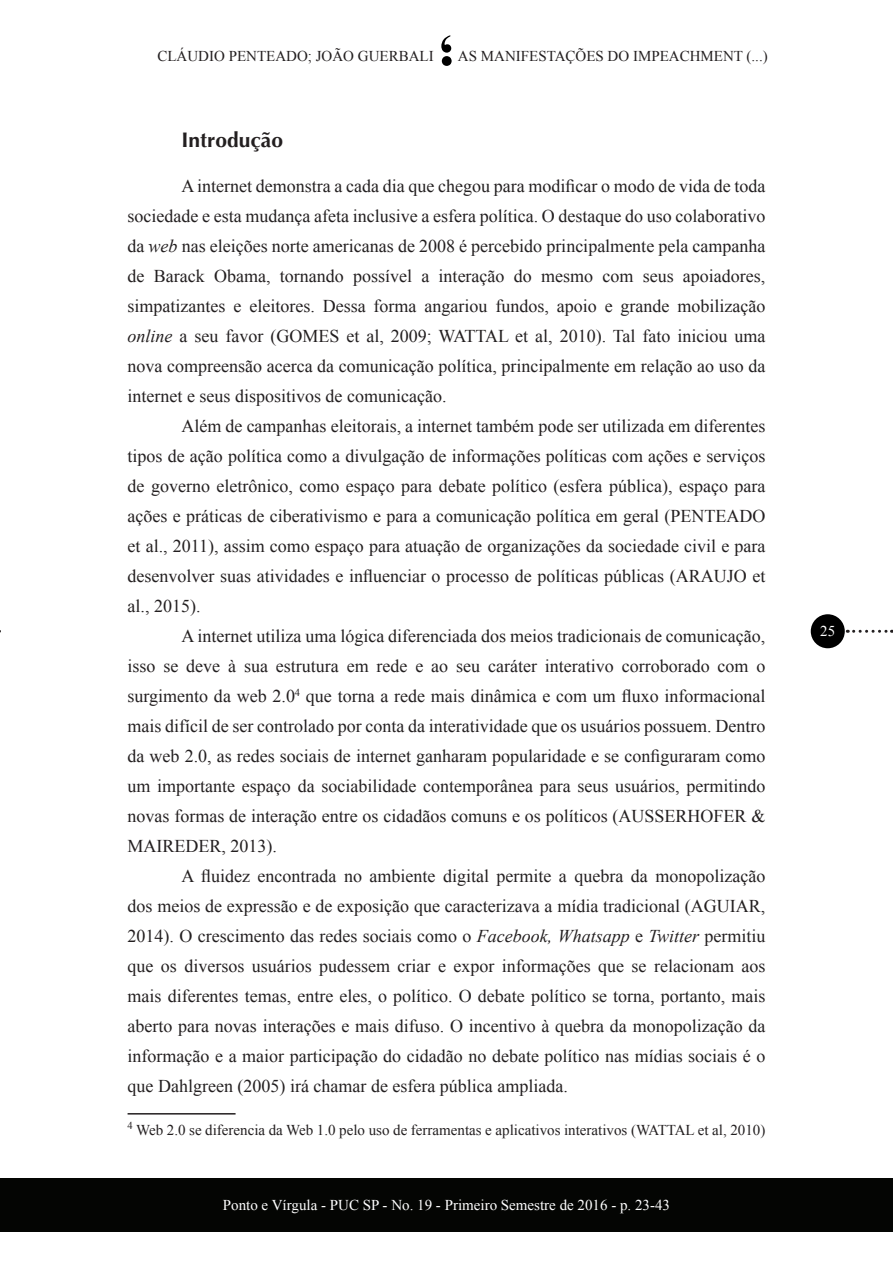
<style>
.page{position:relative;width:893px;height:1263px;background:#fff}
.page>*{position:absolute;margin:0;border:0;box-sizing:border-box;transform-origin:0 0}
.t1{font:700 21px "Optima";color:#231f20}
.t2{font:18px/30px "Times New Roman";color:#231f20;text-align:justify}
.t3{font:15px "Times New Roman";color:#231f20}
.t4{font:15px "Times New Roman";color:#fff}
.s1{font-style:italic}
</style>
<div class="page">
<svg style="left:441px;top:35px;width:11px;height:31px"></svg>
<div style="left:0;top:1178px;width:893px;height:54px;background:#040503"></div>
<div style="left:811px;top:614px;width:34px;height:34px;background:#000;border-radius:50%"></div>
<svg style="left:854px;top:630px;width:38px;height:3px"></svg>
<hr style="left:128px;top:1113px;width:108px;height:1px;background:#231f20">
<p class="t3" style="left:157px;top:46px;width:278px">CLÁUDIO PENTEADO; JOÃO GUERBALI</p>
<p class="t3" style="left:458px;top:46px;width:311px">AS MANIFESTAÇÕES DO IMPEACHMENT (...)</p>
<p class="t1" style="left:182px;top:128px;width:103px">Introdução</p>
<p class="t2" style="left:128px;top:171px;width:639px;text-indent:54px">A internet demonstra a cada dia que chegou para modificar o modo de vida de toda sociedade e esta mudança afeta inclusive a esfera política. O destaque do uso colaborativo da <span class="s1">web</span> nas eleições norte americanas de 2008 é percebido principalmente pela campanha de Barack Obama, tornando possível a interação do mesmo com seus apoiadores, simpatizantes e eleitores. Dessa forma angariou fundos, apoio e grande mobilização <span class="s1">online</span> a seu favor (GOMES et al, 2009; WATTAL et al, 2010). Tal fato iniciou uma nova compreensão acerca da comunicação política, principalmente em relação ao uso da internet e seus dispositivos de comunicação.</p>
<p class="t2" style="left:128px;top:411px;width:639px;text-indent:54px">Além de campanhas eleitorais, a internet também pode ser utilizada em diferentes tipos de ação política como a divulgação de informações políticas com ações e serviços de governo eletrônico, como espaço para debate político (esfera pública), espaço para ações e práticas de ciberativismo e para a comunicação política em geral (PENTEADO et al., 2011), assim como espaço para atuação de organizações da sociedade civil e para desenvolver suas atividades e influenciar o processo de políticas públicas (ARAUJO et al., 2015).</p>
<p class="t2" style="left:128px;top:621px;width:639px;text-indent:54px">A internet utiliza uma lógica diferenciada dos meios tradicionais de comunicação, isso se deve à sua estrutura em rede e ao seu caráter interativo corroborado com o surgimento da web 2.0<sup>4</sup> que torna a rede mais dinâmica e com um fluxo informacional mais difícil de ser controlado por conta da interatividade que os usuários possuem. Dentro da web 2.0, as redes sociais de internet ganharam popularidade e se configuraram como um importante espaço da sociabilidade contemporânea para seus usuários, permitindo novas formas de interação entre os cidadãos comuns e os políticos (AUSSERHOFER &amp; MAIREDER, 2013).</p>
<p class="t2" style="left:128px;top:861px;width:639px;text-indent:54px">A fluidez encontrada no ambiente digital permite a quebra da monopolização dos meios de expressão e de exposição que caracterizava a mídia tradicional (AGUIAR, 2014). O crescimento das redes sociais como o <span class="s1">Facebook, Whatsapp</span> e <span class="s1">Twitter</span> permitiu que os diversos usuários pudessem criar e expor informações que se relacionam aos mais diferentes temas, entre eles, o político. O debate político se torna, portanto, mais aberto para novas interações e mais difuso. O incentivo à quebra da monopolização da informação e a maior participação do cidadão no debate político nas mídias sociais é o que Dahlgreen (2005) irá chamar de esfera pública ampliada.</p>
<p class="t3" style="left:128px;top:1120px;width:639px"><sup>4</sup> Web 2.0 se diferencia da Web 1.0 pelo uso de ferramentas e aplicativos interativos (WATTAL et al, 2010)</p>
<p class="t4" style="left:223px;top:1195px;width:449px">Ponto e Vírgula - PUC SP - No. 19 - Primeiro Semestre de 2016 - p. 23-43</p>
<p class="t4" style="left:820px;top:621px;width:16px">25</p>
</div>
